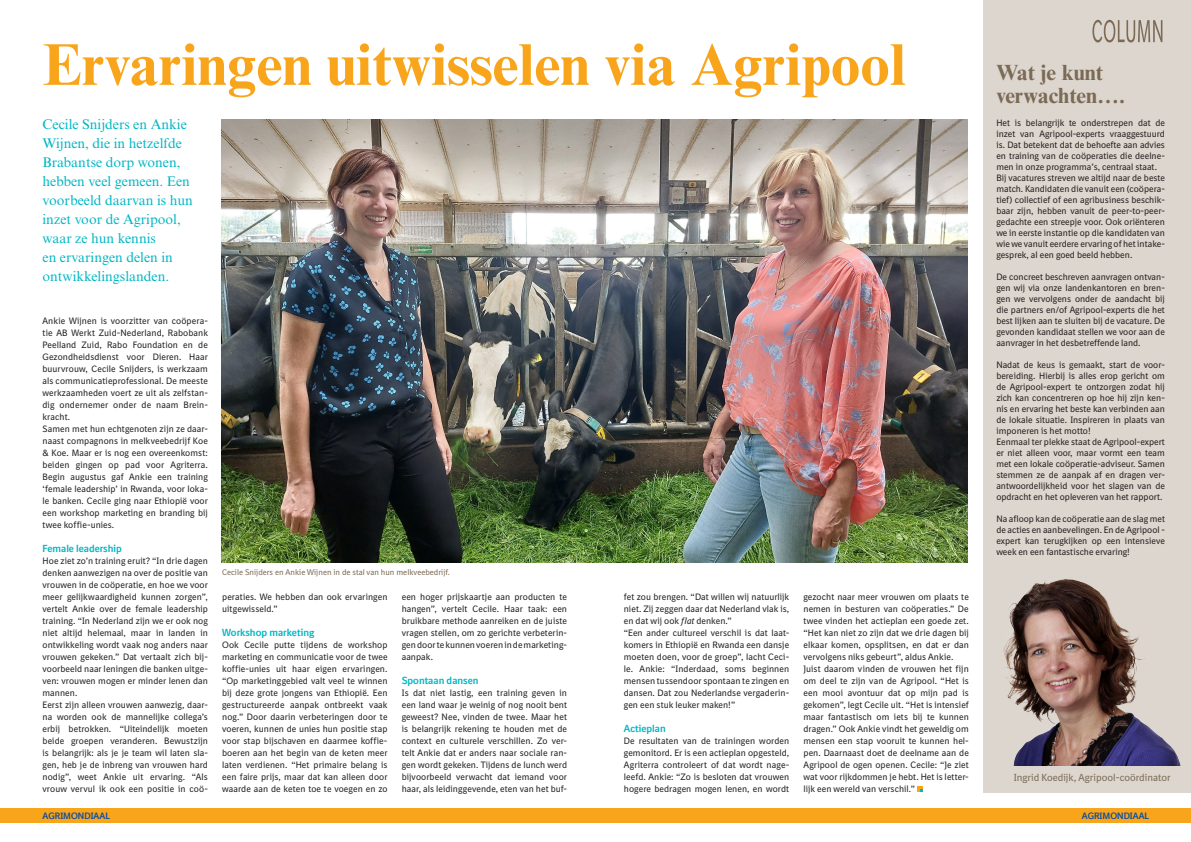
<style>
.page{position:relative;width:1191px;height:842px;background:#fff}
.page>*{position:absolute;margin:0;border:0;box-sizing:border-box;transform-origin:0 0}
.AM_kop6{font:700 59px "Times New Roman MT Std";color:#f9a51b}
.AM_columnkop{font:700 22px/23px "Times New Roman MT Std";color:#7b6a56}
.AM_intro{font:14px/19px "Times New Roman MT Std";color:#00b7c5}
.AM-tussenkop{font:700 10px "BI Sans NEXT";color:#00b7c5}
.datumregel{font:10px "BI Sans NEXT";color:#7b6a56}
.AM_brood{font:9px/12px "BI Sans NEXT";letter-spacing:.005em;color:#231f20;text-align:justify}
.AM_column_brood{font:9px/11px "BI Sans NEXT";color:#231f20;text-align:justify}
.t1{font:700 9px "BI Sans NEXT";color:#0d4da1}
.AM_fotobijschrift{font:8px "BI Sans NEXT";color:#7b6a56}
.s1{font-style:italic}
</style>
<div class="page">
<div style="left:0;top:808px;width:1191px;height:14px;background:#f9a51b"></div>
<div style="left:983px;top:0;width:208px;height:792px;background:#ddd6ce"></div>
<img style="left:1003px;top:579px;width:177px;height:186px">
<img style="left:221px;top:119px;width:747px;height:444px">
<svg style="left:1092px;top:20px;width:70px;height:23px"></svg>
<svg style="left:917px;top:786px;width:5px;height:6px"></svg>
<p class="AM_kop6" style="left:43px;top:28px;width:864px">Ervaringen uitwisselen via Agripool</p>
<p class="AM_intro" style="left:43px;top:115px;width:152px">Cecile Snijders en Ankie<br>Wijnen, die in hetzelfde<br>Brabantse dorp wonen, hebben veel gemeen. Een voorbeeld daarvan is hun inzet voor de Agripool, waar ze hun kennis<br>en ervaringen delen in ontwikkelingslanden.</p>
<p class="AM_brood" style="left:43px;top:315px;width:167px">Ankie Wijnen is voorzitter van coöpera&shy;tie AB Werkt Zuid-Nederland, Rabobank Peelland Zuid, Rabo Foundation en de Gezondheidsdienst voor Dieren. Haar buurvrouw, Cecile Snijders, is werkzaam als communicatieprofessional. De meeste werkzaamheden voert ze uit als zelfstan&shy;dig ondernemer onder de naam Brein&shy;kracht.</p>
<p class="AM_brood" style="left:43px;top:423px;width:167px">Samen met hun echtgenoten zijn ze daar&shy;naast compagnons in melkveebedrijf Koe &amp; Koe. Maar er is nog een overeenkomst: beiden gingen op pad voor Agriterra.<br>Begin augustus gaf Ankie een training ‘female leadership’ in Rwanda, voor loka&shy;le banken. Cecile ging naar Ethiopië voor een workshop marketing en branding bij twee koffie-unies.</p>
<p class="AM-tussenkop" style="left:43px;top:543px;width:81px">Female leadership</p>
<p class="AM_brood" style="left:43px;top:555px;width:167px">Hoe ziet zo’n training eruit? “In drie dagen denken aanwezigen na over de positie van vrouwen in de coöperatie, en hoe we voor meer gelijkwaardigheid kunnen zorgen”, vertelt Ankie over de female leadership training. “In Nederland zijn we er ook nog niet altijd helemaal, maar in landen in ontwikkeling wordt vaak nog anders naar vrouwen gekeken.” Dat vertaalt zich bij&shy;voorbeeld naar leningen die banken uitge&shy;ven: vrouwen mogen er minder lenen dan mannen.</p>
<p class="AM_brood" style="left:43px;top:699px;width:167px">Eerst zijn alleen vrouwen aanwezig, daar&shy;na worden ook de mannelijke collega’s erbij betrokken. “Uiteindelijk moeten beide groepen veranderen. Bewustzijn is belangrijk: als je je team wil laten sla&shy;gen, heb je de inbreng van vrouwen hard nodig”, weet Ankie uit ervaring. “Als vrouw vervul ik ook een positie in coö-</p>
<p class="AM_fotobijschrift" style="left:222px;top:567px;width:229px">Cecile Snijders en Ankie Wijnen in de stal van hun melkveebedrijf.</p>
<p class="AM_brood" style="left:222px;top:591px;width:167px">peraties. We hebben dan ook ervaringen uitgewisseld.”</p>
<p class="AM-tussenkop" style="left:222px;top:627px;width:94px">Workshop marketing</p>
<p class="AM_brood" style="left:222px;top:639px;width:167px">Ook Cecile putte tijdens de workshop marketing en communicatie voor de twee koffie-unies uit haar eigen ervaringen. “Op marketinggebied valt veel te winnen bij deze grote jongens van Ethiopië. Een gestructureerde aanpak ontbreekt vaak nog.” Door daarin verbeteringen door te voeren, kunnen de unies hun positie stap voor stap bijschaven en daarmee koffie&shy;boeren aan het begin van de keten meer laten verdienen. “Het primaire belang is een faire prijs, maar dat kan alleen door waarde aan de keten toe te voegen en zo</p>
<p class="AM_brood" style="left:402px;top:591px;width:167px">een hoger prijskaartje aan producten te hangen”, vertelt Cecile. Haar taak: een bruikbare methode aanreiken en de juiste vragen stellen, om zo gerichte verbeterin&shy;gen door te kunnen voeren in de marketing&shy;aanpak.</p>
<p class="AM-tussenkop" style="left:402px;top:675px;width:78px">Spontaan dansen</p>
<p class="AM_brood" style="left:402px;top:687px;width:167px">Is dat niet lastig, een training geven in een land waar je weinig of nog nooit bent geweest? Nee, vinden de twee. Maar het is belangrijk rekening te houden met de context en culturele verschillen. Zo ver&shy;telt Ankie dat er anders naar sociale ran&shy;gen wordt gekeken. Tijdens de lunch werd bijvoorbeeld verwacht dat iemand voor haar, als leidinggevende, eten van het buf-</p>
<p class="AM_brood" style="left:624px;top:591px;width:167px">fet zou brengen. “Dat willen wij natuurlijk niet. Zij zeggen daar dat Nederland vlak is, en dat wij ook <span class="s1">flat</span> denken.”</p>
<p class="AM_brood" style="left:624px;top:627px;width:167px">“Een ander cultureel verschil is dat laat&shy;komers in Ethiopië en Rwanda een dansje moeten doen, voor de groep”, lacht Ceci&shy;le. Ankie: “Inderdaad, soms beginnen mensen tussendoor spontaan te zingen en dansen. Dat zou Nederlandse vergaderin&shy;gen een stuk leuker maken!”</p>
<p class="AM-tussenkop" style="left:624px;top:723px;width:44px">Actieplan</p>
<p class="AM_brood" style="left:624px;top:735px;width:167px">De resultaten van de trainingen worden gemonitord. Er is een actieplan opgesteld, Agriterra controleert of dat wordt nage&shy;leefd. Ankie: “Zo is besloten dat vrouwen hogere bedragen mogen lenen, en wordt</p>
<p class="AM_brood" style="left:803px;top:591px;width:167px">gezocht naar meer vrouwen om plaats te nemen in besturen van coöperaties.” De twee vinden het actieplan een goede zet. “Het kan niet zo zijn dat we drie dagen bij elkaar komen, opsplitsen, en dat er dan vervolgens niks gebeurt”, aldus Ankie.</p>
<p class="AM_brood" style="left:803px;top:663px;width:167px">Juist daarom vinden de vrouwen het fijn om deel te zijn van de Agripool. “Het is een mooi avontuur dat op mijn pad is gekomen”, legt Cecile uit. “Het is intensief maar fantastisch om iets bij te kunnen dragen.” Ook Ankie vindt het geweldig om mensen een stap vooruit te kunnen hel&shy;pen. Daarnaast doet de deelname aan de Agripool de ogen openen. Cecile: “Je ziet wat voor rijkdommen je hebt. Het is letter&shy;lijk een wereld van verschil.”</p>
<p class="AM_columnkop" style="left:996px;top:60px;width:130px">Wat je kunt verwachten….</p>
<p class="AM_column_brood" style="left:996px;top:117px;width:170px">Het is belangrijk te onderstrepen dat de inzet van Agripool-experts vraaggestuurd is. Dat betekent dat de behoefte aan advies en training van de coöperaties die deelne&shy;men in onze programma’s, centraal staat.</p>
<p class="AM_column_brood" style="left:996px;top:172px;width:170px">Bij vacatures streven we altijd naar de beste match. Kandidaten die vanuit een (coöpera&shy;tief) collectief of een agribusiness beschik&shy;baar zijn, hebben vanuit de peer-to-peer&shy;gedachte een streepje voor. Ook oriënteren we in eerste instantie op die kandidaten van wie we vanuit eerdere ervaring of het intake&shy;gesprek, al een goed beeld hebben.</p>
<p class="AM_column_brood" style="left:996px;top:271px;width:170px">De concreet beschreven aanvragen ontvan&shy;gen wij via onze landenkantoren en bren&shy;gen we vervolgens onder de aandacht bij die partners en/of Agripool-experts die het best lijken aan te sluiten bij de vacature. De gevonden kandidaat stellen we voor aan de aanvrager in het desbetreffende land.</p>
<p class="AM_column_brood" style="left:996px;top:359px;width:170px">Nadat de keus is gemaakt, start de voor&shy;bereiding. Hierbij is alles erop gericht om de Agripool-expert te ontzorgen zodat hij zich kan concentreren op hoe hij zijn ken&shy;nis en ervaring het beste kan verbinden aan de lokale situatie. Inspireren in plaats van imponeren is het motto!</p>
<p class="AM_column_brood" style="left:996px;top:436px;width:170px">Eenmaal ter plekke staat de Agripool-expert er niet alleen voor, maar vormt een team met een lokale coöperatie-adviseur. Samen stemmen ze de aanpak af en dragen ver&shy;antwoordelijkheid voor het slagen van de opdracht en het opleveren van het rapport.</p>
<p class="AM_column_brood" style="left:996px;top:513px;width:170px">Na afloop kan de coöperatie aan de slag met de acties en aanbevelingen. En de Agripool - expert kan terugkijken op een intensieve week en een fantastische ervaring!</p>
<p class="datumregel" style="left:1013px;top:772px;width:158px">Ingrid Koedijk, Agripool-coördinator</p>
<p class="t1" style="left:43px;top:810px;width:69px">AGRIMONDIAAL</p>
<p class="t1" style="left:1081px;top:810px;width:69px">AGRIMONDIAAL</p>
</div>
